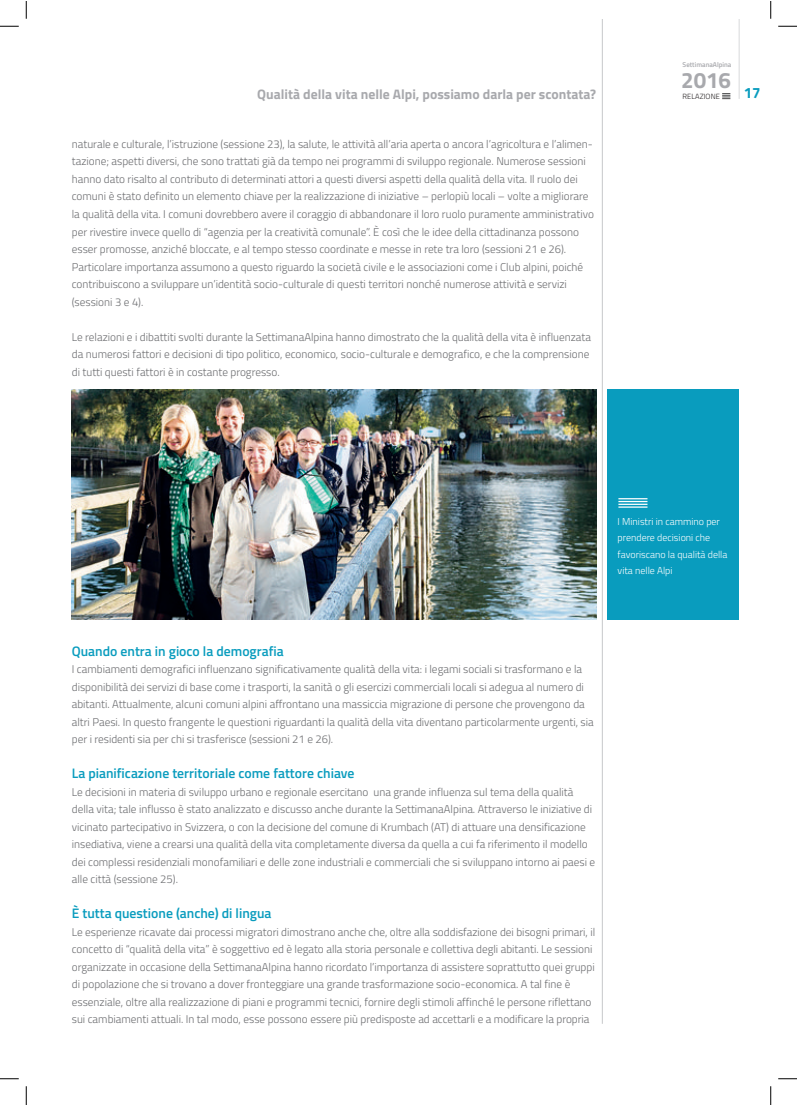
<style>
.page{position:relative;width:797px;height:1105px;background:#fff}
.page>*{position:absolute;margin:0;border:0;box-sizing:border-box;transform-origin:0 0}
.t1{font:700 22.25px "Titillium Web";color:#a8a9ad}
.t2{font:700 15px "Titillium Web";color:#099cbe}
.t3{font:600 13.75px "Titillium Web";color:#099cbe}
.t4{font:700 13.75px "Titillium Web";color:#a8a9ad}
.t5{font:300 11.25px/17.5px "Titillium Web";color:#6c6d70}
.t6{font:300 10px/16.2px "Titillium Web";color:#fff}
.t7{font:300 7.5px "Titillium Web";letter-spacing:.01em;color:#231f20}
.t8{font:600 6.88px "Titillium Web";color:#a8a9ad}
</style>
<div class="page">
<hr style="left:602px;top:19px;width:1px;height:1005px;background:#c7c8ca">
<hr style="left:738px;top:19px;width:1px;height:80px;background:#d8d9db">
<svg style="left:722px;top:93px;width:8px;height:6px"></svg>
<img style="left:72px;top:390px;width:524px;height:230px">
<div style="left:607px;top:390px;width:131px;height:230px;background:#099cbe"></div>
<svg style="left:618px;top:498px;width:29px;height:7px"></svg>
<hr style="left:618px;top:506px;width:29px;height:2px;background:#fff">
<svg style="left:0;top:25px;width:19px;height:2px"></svg>
<svg style="left:778px;top:25px;width:18px;height:2px"></svg>
<svg style="left:0;top:1078px;width:19px;height:1px"></svg>
<svg style="left:778px;top:1078px;width:18px;height:1px"></svg>
<svg style="left:25px;top:1px;width:2px;height:18px"></svg>
<svg style="left:25px;top:1086px;width:2px;height:19px"></svg>
<svg style="left:770px;top:1px;width:1px;height:18px"></svg>
<svg style="left:770px;top:1086px;width:1px;height:19px"></svg>
<p class="t4" style="left:257px;top:83px;width:340px">Qualità della vita nelle Alpi, possiamo darla per scontata?</p>
<p class="t5" style="left:72px;top:135px;width:523px">naturale e culturale, l’istruzione (sessione 23), la salute, le attività all’aria aperta o ancora l’agricoltura e l’alimen&shy;tazione; aspetti diversi, che sono trattati già da tempo nei programmi di sviluppo regionale. Numerose sessioni hanno dato risalto al contributo di determinati attori a questi diversi aspetti della qualità della vita. Il ruolo dei comuni è stato definito un elemento chiave per la realizzazione di iniziative – perlopiù locali – volte a migliorare la qualità della vita. I comuni dovrebbero avere il coraggio di abbandonare il loro ruolo puramente amministrativo per rivestire invece quello di “agenzia per la creatività comunale”. È così che le idee della cittadinanza possono esser promosse, anziché bloccate, e al tempo stesso coordinate e messe in rete tra loro (sessioni 21 e 26).<br>Particolare importanza assumono a questo riguardo la società civile e le associazioni come i Club alpini, poiché contribuiscono a sviluppare un’identità socio-culturale di questi territori nonché numerose attività e servizi (sessioni 3 e 4).</p>
<p class="t5" style="left:72px;top:328px;width:521px">Le relazioni e i dibattiti svolti durante la SettimanaAlpina hanno dimostrato che la qualità della vita è influenzata da numerosi fattori e decisioni di tipo politico, economico, socio-culturale e demografico, e che la comprensione di tutti questi fattori è in costante progresso.</p>
<p class="t8" style="left:682px;top:59px;width:50px">SettimanaAlpina</p>
<h1 class="t1" style="left:681px;top:63px;width:51px">2016</h1>
<p class="t7" style="left:682px;top:90px;width:39px">RELAZIONE</p>
<h2 class="t2" style="left:743px;top:81px;width:18px">17</h2>
<p class="t6" style="left:617px;top:513px;width:111px">I Ministri in cammino per prendere decisioni che favoriscano la qualità della vita nelle Alpi</p>
<p class="t3" style="left:72px;top:640px;width:213px">Quando entra in gioco la demografia</p>
<p class="t5" style="left:72px;top:660px;width:523px">I cambiamenti demografici influenzano significativamente qualità della vita: i legami sociali si trasformano e la disponibilità dei servizi di base come i trasporti, la sanità o gli esercizi commerciali locali si adegua al numero di abitanti. Attualmente, alcuni comuni alpini affrontano una massiccia migrazione di persone che provengono da altri Paesi. In questo frangente le questioni riguardanti la qualità della vita diventano particolarmente urgenti, sia per i residenti sia per chi si trasferisce (sessioni 21 e 26).</p>
<p class="t3" style="left:72px;top:762px;width:284px">La pianificazione territoriale come fattore chiave</p>
<p class="t5" style="left:72px;top:783px;width:525px">Le decisioni in materia di sviluppo urbano e regionale esercitano una grande influenza sul tema della qualità della vita; tale influsso è stato analizzato e discusso anche durante la SettimanaAlpina. Attraverso le iniziative di vicinato partecipativo in Svizzera, o con la decisione del comune di Krumbach (AT) di attuare una densificazione insediativa, viene a crearsi una qualità della vita completamente diversa da quella a cui fa riferimento il modello dei complessi residenziali monofamiliari e delle zone industriali e commerciali che si sviluppano intorno ai paesi e alle città (sessione 25).</p>
<p class="t3" style="left:72px;top:902px;width:201px">È tutta questione (anche) di lingua</p>
<p class="t5" style="left:72px;top:923px;width:525px">Le esperienze ricavate dai processi migratori dimostrano anche che, oltre alla soddisfazione dei bisogni primari, il concetto di “qualità della vita” è soggettivo ed è legato alla storia personale e collettiva degli abitanti. Le sessioni organizzate in occasione della SettimanaAlpina hanno ricordato l’importanza di assistere soprattutto quei gruppi di popolazione che si trovano a dover fronteggiare una grande trasformazione socio-economica. A tal fine è essenziale, oltre alla realizzazione di piani e programmi tecnici, fornire degli stimoli affinché le persone riflettano sui cambiamenti attuali. In tal modo, esse possono essere più predisposte ad accettarli e a modificare la propria</p>
</div>
